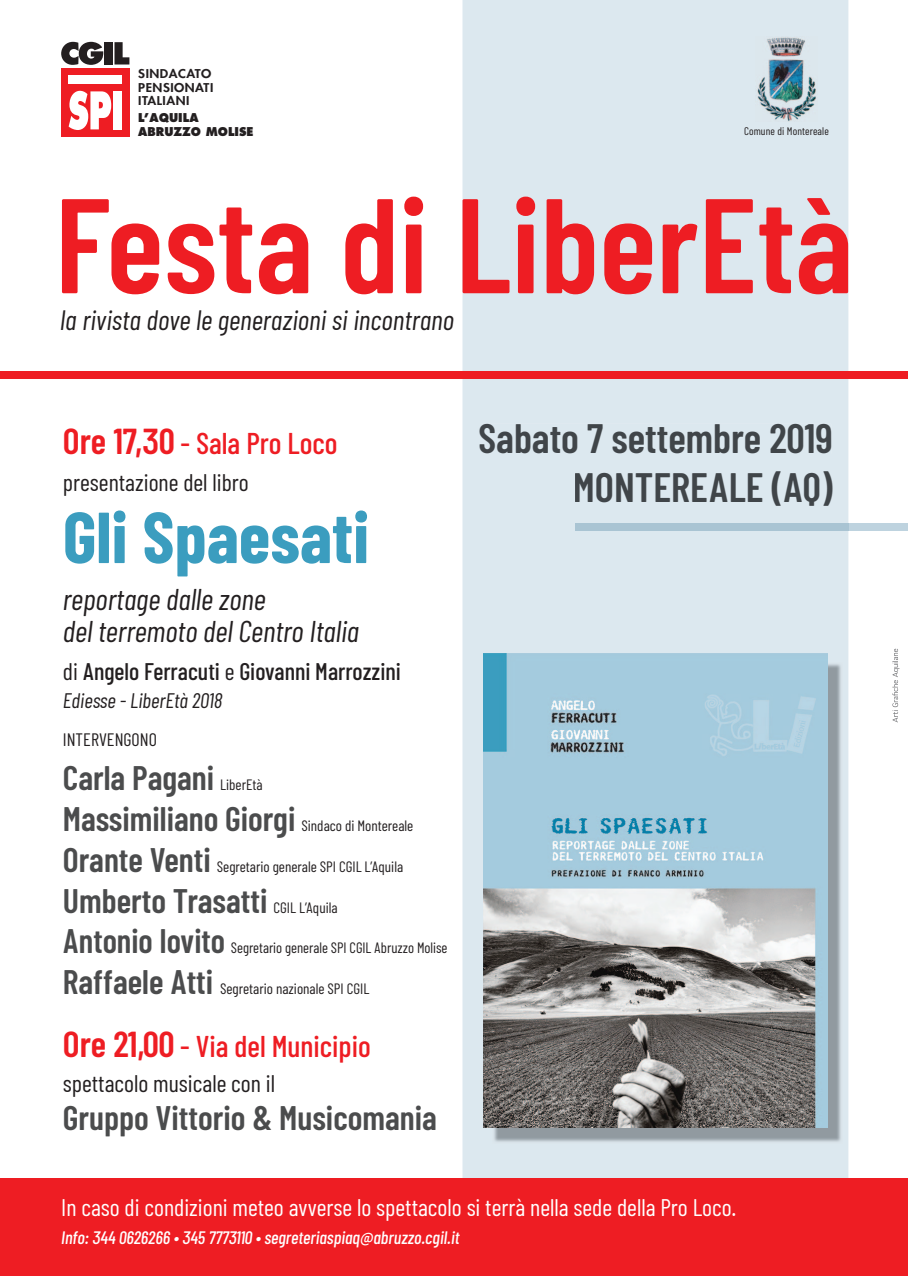
<style>
.page{position:relative;width:908px;height:1276px;background:#fff}
.page>*{position:absolute;margin:0;border:0;box-sizing:border-box;transform-origin:0 0}
.t1{font:600 134.4px "Ashley";color:#ee1d23}
.t2{font:700 72px "Ashley";color:#3b9dbf}
.t3{font:600 41px/49.2px "Ashley";color:#404549;text-align:right}
.t4{font:600 34px "Ashley";color:#4b4c4d}
.t5{font:italic 30px/32px "Ashley";color:#231f20}
.t6{font:500 30px "Ashley";color:#ee1d23}
.t7{font:italic 28px "Ashley";letter-spacing:.005em;color:#231f20}
.t8{font:24px "Ashley";color:#fff}
.t9{font:24px "Ashley";color:#231f20}
.t10{font:500 24px "Ashley";color:#231f20}
.t11{font:italic 21px "Ashley";color:#231f20}
.t12{font:italic 500 18px "Ashley";color:#fff}
.t13{font:18px "Ashley";color:#231f20}
.t14{font:15px "Ashley";color:#231f20}
.t15{font:800 11.8px/13.5px "Futura";letter-spacing:.04em;color:#231f20;scale:1.1 1}
.t16{font:800 11.8px/13.5px "Futura";color:#231f20;scale:.95 1}
.t17{font:11px "Ashley";letter-spacing:.01em;color:#231f20}
.s1{font-weight:600;font-size:36px}
.s2{font-weight:400}
</style>
<div class="page">
<div style="left:462px;top:0;width:386px;height:1178px;background:#dce8ef"></div>
<div style="left:61px;top:68px;width:68px;height:68px;background:#ee1d23"></div>
<div style="left:69px;top:75px;width:53px;height:8px;background:#fff"></div>
<svg style="left:69px;top:91px;width:42px;height:39px"></svg>
<div style="left:113px;top:91px;width:9px;height:38px;background:#fff"></div>
<svg style="left:61px;top:42px;width:42px;height:23px"></svg>
<div style="left:104px;top:42px;width:8px;height:22px;background:#231f20"></div>
<svg style="left:114px;top:42px;width:15px;height:22px"></svg>
<div style="left:0;top:1178px;width:907px;height:98px;background:#ee1d23"></div>
<div style="left:0;top:371px;width:907px;height:7px;background:#ee1d23"></div>
<div style="left:479px;top:424px;width:351px;height:29px;background:#dce8ef"></div>
<div style="left:574px;top:471px;width:258px;height:35px;background:#dce8ef"></div>
<img style="left:492px;top:662px;width:350px;height:481px">
<img style="left:483px;top:653px;width:343px;height:474px">
<img style="left:755px;top:37px;width:61px;height:84px">
<div style="left:848px;top:524px;width:59px;height:7px;background:#bed3df"></div>
<div style="left:574px;top:524px;width:274px;height:7px;background:#a9c4d3"></div>
<svg style="left:892px;top:649px;width:7px;height:73px"></svg>
<p class="t15" style="left:138px;top:67px;width:70px">SINDACATO<br>PENSIONATI<br>ITALIANI</p>
<p class="t16" style="left:138px;top:111px;width:123px">L’AQUILA<br>ABRUZZO MOLISE</p>
<p class="t17" style="left:743px;top:125px;width:86px">Comune di Montereale</p>
<h1 class="t1" style="left:55px;top:161px;width:799px">Festa di LiberEtà</h1>
<h3 class="t7" style="left:60px;top:302px;width:395px">la rivista dove le generazioni si incontrano</h3>
<h3 class="t6" style="left:63px;top:424px;width:276px"><span class="s1">Ore 17,30</span> - Sala Pro Loco</h3>
<h3 class="t9" style="left:63px;top:467px;width:187px">presentazione del libro</h3>
<h2 class="t2" style="left:63px;top:492px;width:308px">Gli Spaesati</h2>
<h3 class="t5" style="left:63px;top:583px;width:298px">reportage dalle zone<br>del terremoto del Centro Italia</h3>
<h3 class="t10" style="left:63px;top:656px;width:339px"><span class="s2">di</span> Angelo Ferracuti <span class="s2">e</span> Giovanni Marrozzini</h3>
<h3 class="t11" style="left:63px;top:687px;width:161px">Ediesse - LiberEtà 2018</h3>
<p class="t13" style="left:63px;top:728px;width:95px">INTERVENGONO</p>
<h3 class="t4" style="left:63px;top:756px;width:153px">Carla Pagani</h3>
<p class="t14" style="left:220px;top:775px;width:44px">LiberEtà</p>
<h3 class="t4" style="left:63px;top:797px;width:234px">Massimiliano Giorgi</h3>
<p class="t14" style="left:301px;top:816px;width:113px">Sindaco di Montereale</p>
<h3 class="t4" style="left:63px;top:838px;width:149px">Orante Venti</h3>
<p class="t14" style="left:217px;top:857px;width:188px">Segretario generale SPI CGIL L’Aquila</p>
<h3 class="t4" style="left:63px;top:879px;width:206px">Umberto Trasatti</h3>
<p class="t14" style="left:273px;top:897px;width:66px">CGIL L’Aquila</p>
<h3 class="t4" style="left:63px;top:920px;width:164px">Antonio Iovito</h3>
<p class="t14" style="left:231px;top:938px;width:218px">Segretario generale SPI CGIL Abruzzo Molise</p>
<h3 class="t4" style="left:63px;top:960px;width:152px">Raffaele Atti</h3>
<p class="t14" style="left:220px;top:979px;width:151px">Segretario nazionale SPI CGIL</p>
<h3 class="t6" style="left:63px;top:1027px;width:309px"><span class="s1">Ore 21,00</span> - Via del Municipio</h3>
<h3 class="t9" style="left:63px;top:1068px;width:213px">spettacolo musicale con il</h3>
<h3 class="t4" style="left:63px;top:1096px;width:375px">Gruppo Vittorio &amp; Musicomania</h3>
<h3 class="t3" style="left:478px;top:413px;width:356px">Sabato 7 settembre 2019<br>MONTEREALE (AQ)</h3>
<h3 class="t8" style="left:61px;top:1192px;width:676px">In caso di condizioni meteo avverse lo spettacolo si terrà nella sede della Pro Loco.</h3>
<p class="t12" style="left:61px;top:1226px;width:399px">Info: 344 0626266 • 345 7773110 • segreteriaspiaq@abruzzo.cgil.it</p>
</div>
